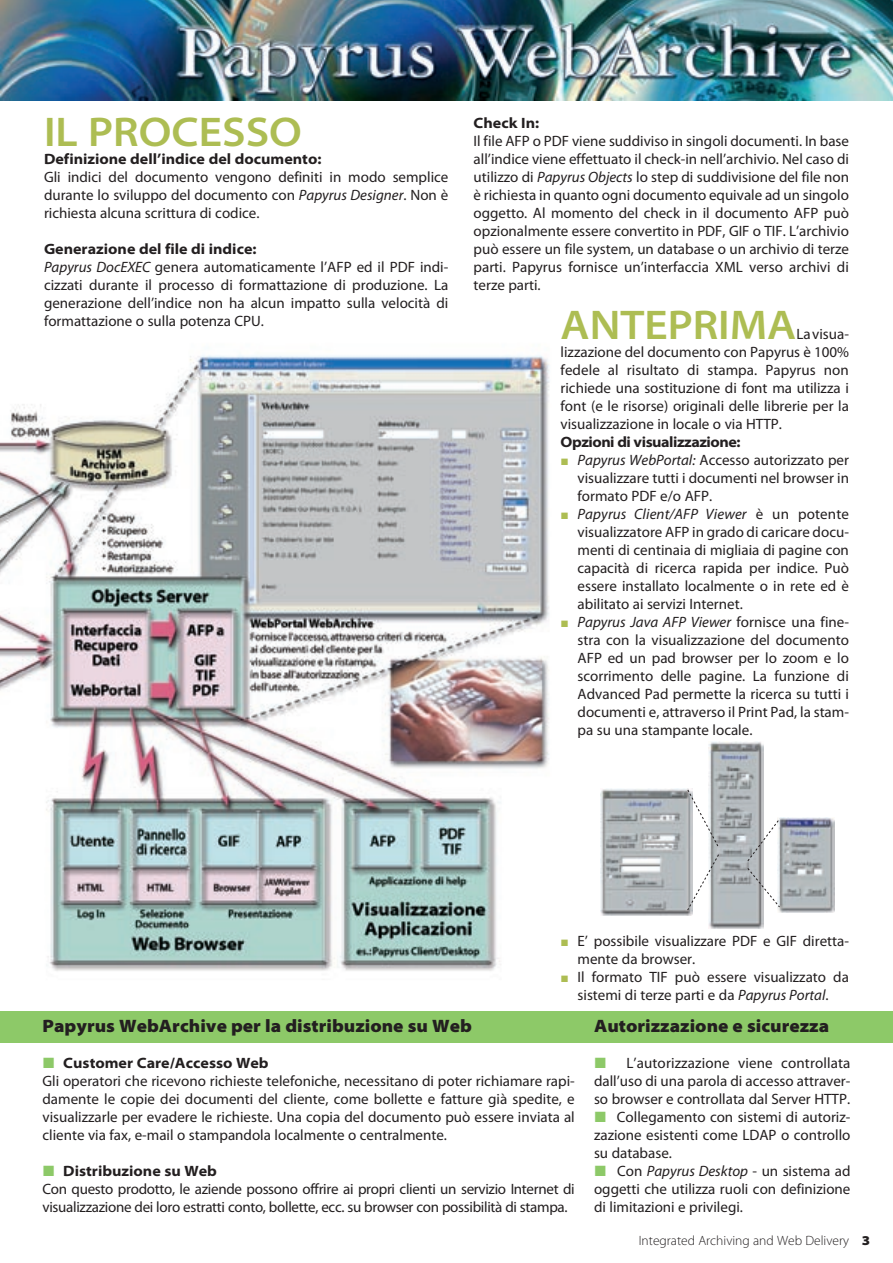
<style>
.page{position:relative;width:893px;height:1263px;background:#fff}
.page>*{position:absolute;margin:0;border:0;box-sizing:border-box;transform-origin:0 0}
.t1{font:600 semi-expanded 41.7px "Myriad Pro";color:#adbd53}
.t2{font:900 semi-expanded 18px "Myriad Pro";color:#231f20}
.t3{font:15px/18px "Myriad Pro";color:#231f20}
.t4{font:15px/18px "Myriad Pro";letter-spacing:-.02em;color:#231f20}
.t5{font:italic 15px "Myriad Pro";letter-spacing:.01em;color:#231f20}
.t6{font:700 semi-expanded 15px "Myriad Pro";color:#231f20}
.t7{font:700 semi-expanded 15px "Myriad Pro";letter-spacing:-.03em;color:#231f20}
.t8{font:15px "European Pi Three";color:#8dc968}
.t9{font:300 13.5px "Myriad Pro";color:#231f20}
.s1{font-style:italic}
.s2{font-weight:700;font-stretch:semi-expanded}
.s3{font-family:"European Pi Three";color:#adbd53}
.s4{font-family:"European Pi Three";font-style:normal;color:#adbd53}
.s5{font-style:normal}
.s6{font-family:"European Pi Three";color:#8dc968}
.s7{font-weight:900;font-stretch:semi-expanded}
</style>
<div class="page">
<img style="left:0;top:355px;width:550px;height:616px">
<div style="left:0;top:1011px;width:893px;height:32px;background:#8dc968"></div>
<img style="left:0;top:0;width:893px;height:101px">
<img style="left:709px;top:741px;width:54px;height:187px">
<img style="left:600px;top:788px;width:92px;height:127px">
<img style="left:778px;top:817px;width:56px;height:95px">
<svg style="left:687px;top:789px;width:93px;height:122px"></svg>
<h1 class="t1" style="left:44px;top:109px;width:259px">IL PROCESSO</h1>
<p class="t6" style="left:44px;top:150px;width:279px">Definizione dell’indice del documento:</p>
<p class="t3" style="left:44px;top:168px;width:406px;text-align:justify">Gli indici del documento vengono definiti in modo semplice durante lo sviluppo del documento con <span class="s1">Papyrus Designer</span>. Non è richiesta alcuna scrittura di codice.</p>
<p class="t3" style="left:44px;top:240px;width:406px"><span class="s2">Generazione del file di indice:<br></span><span class="s1">Papyrus DocEXEC</span> genera automaticamente l’AFP ed il PDF indi&shy;cizzati durante il processo di formattazione di produzione. La generazione dell’indice non ha alcun impatto sulla velocità di formattazione o sulla potenza CPU.</p>
<p class="t6" style="left:474px;top:114px;width:67px">Check In:</p>
<p class="t3" style="left:474px;top:132px;width:377px;text-align:justify">Il file AFP o PDF viene suddiviso in singoli documenti. In base all’indice viene effettuato il check-in nell’archivio. Nel caso di utilizzo di <span class="s1">Papyrus Objects</span> lo step di suddivisione del file non è richiesta in quanto ogni documento equivale ad un singolo oggetto. Al momento del check in il documento AFP può opzionalmente essere convertito in PDF, GIF o TIF. L’archivio può essere un file system, un database o un archivio di terze parti. Papyrus fornisce un’interfaccia XML verso archivi di terze parti.</p>
<h1 class="t1" style="left:561px;top:302px;width:237px">ANTEPRIMA</h1>
<p class="t3" style="left:561px;top:326px;width:290px;text-align:justify;text-indent:236px">La visua&shy;lizzazione del documento con Papyrus è 100% fedele al risultato di stampa. Papyrus non richiede una sostituzione di font ma utilizza i font (e le risorse) originali delle librerie per la visualizzazione in locale o via HTTP.</p>
<p class="t7" style="left:561px;top:434px;width:181px">Opzioni di visualizzazione:</p>
<p class="t3" style="left:561px;top:452px;width:290px"><span class="s3">J</span> <span class="s1">Papyrus WebPortal:</span> Accesso autorizzato per</p>
<p class="t3" style="left:578px;top:470px;width:273px">visualizzare tutti i documenti nel browser in</p>
<p class="t3" style="left:578px;top:488px;width:136px">formato PDF e/o AFP.</p>
<p class="t5" style="left:561px;top:505px;width:290px"><span class="s4">J</span> Papyrus Client/AFP Viewer <span class="s5">è un potente</span></p>
<p class="t3" style="left:578px;top:524px;width:273px">visualizzatore AFP in grado di caricare docu-</p>
<p class="t3" style="left:578px;top:542px;width:273px">menti di centinaia di migliaia di pagine con</p>
<p class="t3" style="left:578px;top:560px;width:273px">capacità di ricerca rapida per indice. Può</p>
<p class="t3" style="left:578px;top:578px;width:273px">essere installato localmente o in rete ed è</p>
<p class="t3" style="left:578px;top:596px;width:167px">abilitato ai servizi Internet.</p>
<p class="t5" style="left:561px;top:613px;width:290px"><span class="s4">J</span> Papyrus Java AFP Viewer <span class="s5">fornisce una fine-</span></p>
<p class="t3" style="left:578px;top:632px;width:273px">stra con la visualizzazione del documento</p>
<p class="t3" style="left:578px;top:650px;width:273px">AFP ed un pad browser per lo zoom e lo</p>
<p class="t3" style="left:578px;top:668px;width:273px">scorrimento delle pagine. La funzione di</p>
<p class="t3" style="left:578px;top:686px;width:273px">Advanced Pad permette la ricerca su tutti i</p>
<p class="t3" style="left:578px;top:704px;width:273px">documenti e, attraverso il Print Pad, la stam-</p>
<p class="t3" style="left:578px;top:722px;width:176px">pa su una stampante locale.</p>
<p class="t3" style="left:561px;top:932px;width:290px"><span class="s3">J</span> E’ possibile visualizzare PDF e GIF diretta-</p>
<p class="t3" style="left:578px;top:950px;width:119px">mente da browser.</p>
<p class="t3" style="left:561px;top:968px;width:290px"><span class="s3">J</span> Il formato TIF può essere visualizzato da</p>
<p class="t3" style="left:578px;top:986px;width:252px">sistemi di terze parti e da <span class="s1">Papyrus Portal</span>.</p>
<p class="t2" style="left:43px;top:1015px;width:431px">Papyrus WebArchive per la distribuzione su Web</p>
<p class="t3" style="left:43px;top:1054px;width:534px"><span class="s6">L</span> <span class="s2">Customer Care/Accesso Web<br></span>Gli operatori che ricevono richieste telefoniche, necessitano di poter richiamare rapi&shy;damente le copie dei documenti del cliente, come bollette e fatture già spedite, e visualizzarle per evadere le richieste. Una copia del documento può essere inviata al cliente via fax, e-mail o stampandola localmente o centralmente.</p>
<p class="t4" style="left:43px;top:1162px;width:534px"><span class="s6">L</span> <span class="s2">Distribuzione su Web<br></span>Con questo prodotto, le aziende possono offrire ai propri clienti un servizio Internet di visualizzazione dei loro estratti conto, bollette, ecc. su browser con possibilità di stampa.</p>
<p class="t2" style="left:594px;top:1015px;width:237px">Autorizzazione e sicurezza</p>
<p class="t8" style="left:594px;top:1052px;width:14px">L</p>
<p class="t3" style="left:594px;top:1054px;width:258px;text-indent:32px">L’autorizzazione viene controllata dall’uso di una parola di accesso attraver&shy;so browser e controllata dal Server HTTP.<br><span class="s6">L</span> Collegamento con sistemi di autoriz&shy;zazione esistenti come LDAP o controllo su database.<br><span class="s6">L</span> Con <span class="s1">Papyrus Desktop</span> - un sistema ad oggetti che utilizza ruoli con definizione di limitazioni e privilegi.</p>
<p class="t9" style="left:639px;top:1233px;width:233px">Integrated Archiving and Web Delivery <span class="s7">3</span></p>
</div>
